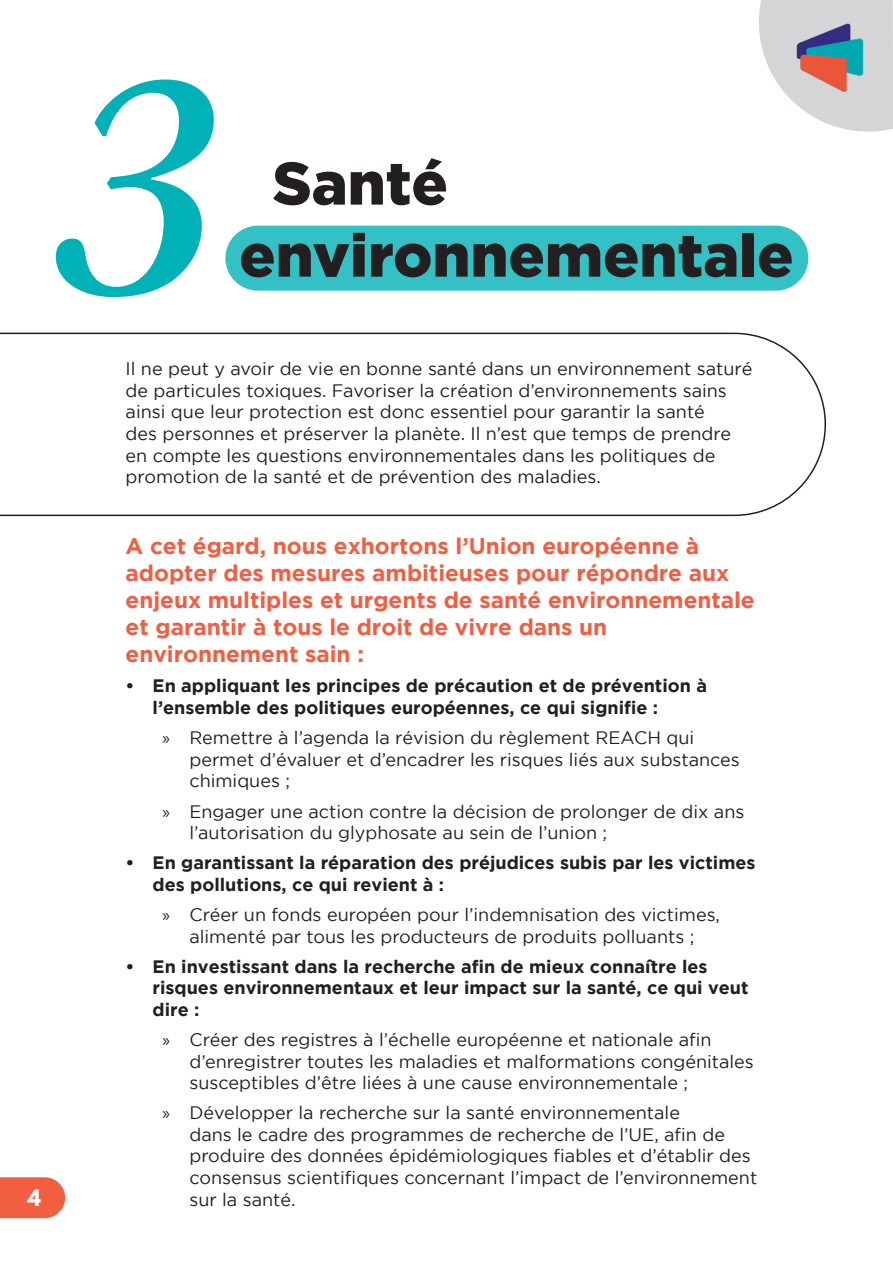
<style>
.page{position:relative;width:893px;height:1263px;background:#fff}
.page>*{position:absolute;margin:0;border:0;box-sizing:border-box;transform-origin:0 0}
.t1{font:italic 500 340.5px "Kepler Std";color:#00b2b8}
.t2{font:900 60px "Gotham";color:#231f20}
.t3{font:700 22.5px/27px "Gotham";color:#f15e42}
.t4{font:700 20.25px "League Spartan";color:#fff}
.t5{font:18px/21.6px "Gotham";color:#231f20}
.t6{font:18px/21.6px "Gotham HTF";color:#231f20}
.t7{font:700 18px/21.6px "Gotham";color:#231f20}
.s1{font-family:"Myriad Pro"}
</style>
<div class="page">
<div style="left:225px;top:226px;width:583px;height:65px;background:#33c1c6;border-radius:33px"></div>
<svg style="left:0;top:1177px;width:65px;height:41px"></svg>
<svg style="left:759px;top:0;width:134px;height:132px"></svg>
<img style="left:794px;top:20px;width:75px;height:74px">
<svg style="left:0;top:333px;width:826px;height:183px"></svg>
<p class="t1" style="left:50px;top:-8px;width:164px">3</p>
<p class="t2" style="left:273px;top:149px;width:177px">Santé</p>
<p class="t2" style="left:239px;top:221px;width:556px">environnementale</p>
<p class="t4" style="left:28px;top:1182px;width:15px">4</p>
<p class="t6" style="left:126px;top:358px;width:628px">Il ne peut y avoir de vie en bonne santé dans un environnement saturé de particules toxiques. Favoriser la création d’environnements sains ainsi que leur protection est donc essentiel pour garantir la santé<br>des personnes et préserver la planète. Il n’est que temps de prendre en compte les questions environnementales dans les politiques de promotion de la santé et de prévention des maladies.</p>
<p class="t3" style="left:126px;top:532px;width:631px">A cet égard, nous exhortons l’Union européenne à adopter des mesures ambitieuses pour répondre aux enjeux multiples et urgents de santé environnementale et garantir à tous le droit de vivre dans un environnement sain :</p>
<p class="t7" style="left:153px;top:675px;width:556px;text-indent:-27px">• En appliquant les principes de précaution et de prévention à l’ensemble des politiques européennes, ce qui signifie :</p>
<p class="t5" style="left:189px;top:727px;width:552px;text-indent:-27px"><span class="s1">»</span> Remettre à l’agenda la révision du règlement REACH qui permet d’évaluer et d’encadrer les risques liés aux substances chimiques ;</p>
<p class="t5" style="left:189px;top:800px;width:556px;text-indent:-27px"><span class="s1">»</span> Engager une action contre la décision de prolonger de dix ans l’autorisation du glyphosate au sein de l’union ;</p>
<p class="t7" style="left:153px;top:851px;width:604px;text-indent:-27px">• En garantissant la réparation des préjudices subis par les victimes des pollutions, ce qui revient à :</p>
<p class="t5" style="left:162px;top:903px;width:559px;text-align:center"><span class="s1">»</span> Créer un fonds européen pour l’indemnisation des victimes, alimenté par tous les producteurs de produits polluants ;</p>
<p class="t7" style="left:153px;top:955px;width:597px;text-indent:-27px">• En investissant dans la recherche afin de mieux connaître les risques environnementaux et leur impact sur la santé, ce qui veut dire :</p>
<p class="t5" style="left:189px;top:1028px;width:566px;text-indent:-27px"><span class="s1">»</span> Créer des registres à l’échelle européenne et nationale afin d’enregistrer toutes les maladies et malformations congénitales susceptibles d’être liées à une cause environnementale ;</p>
<p class="t5" style="left:189px;top:1102px;width:569px;text-indent:-27px"><span class="s1">»</span> Développer la recherche sur la santé environnementale<br>dans le cadre des programmes de recherche de l’UE, afin de produire des données épidémiologiques fiables et d’établir des consensus scientifiques concernant l’impact de l’environnement sur la santé.</p>
</div>
